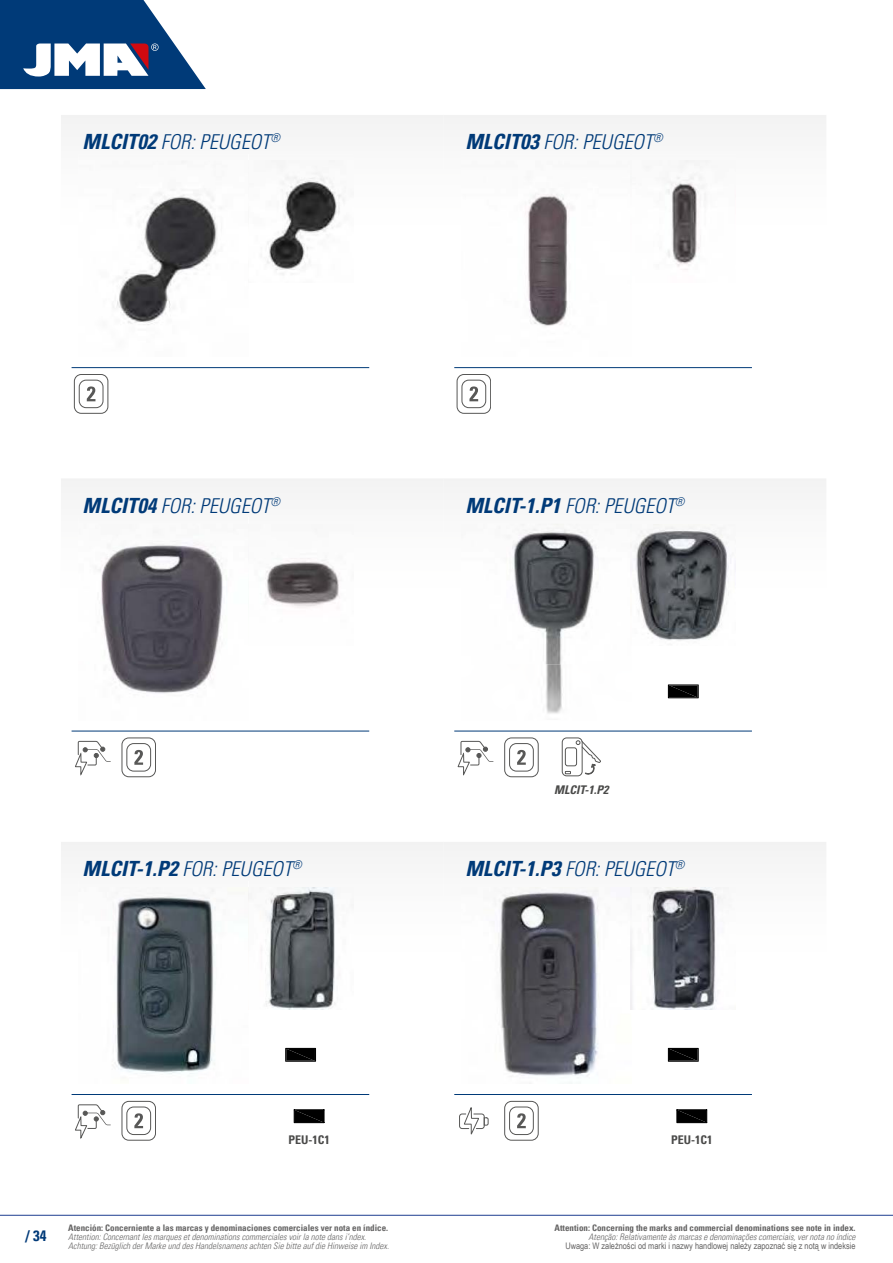
<style>
.page{position:relative;width:893px;height:1263px;background:#fff}
.page>*{position:absolute;margin:0;border:0;box-sizing:border-box;transform-origin:0 0}
.t1{font:italic 300 condensed 20.55px "Univers LT Std";color:#003a78}
.t2{font:700 condensed 15px "Univers LT Std";color:#003a78}
.t3{font:700 condensed 12px "Univers LT Std";color:#4a4a49}
.t4{font:italic 700 condensed 12px "Univers LT Std";color:#4a4a49}
.t5{font:italic 300 condensed 9px/9px "Univers LT Std";color:#646363}
.t6{font:700 condensed 9px "Univers LT Std";color:#646363}
.t7{font:9px "Arial Narrow";color:#646363}
.s1{font-weight:700;font-size:21px}
</style>
<div class="page">
<hr style="left:0;top:1215px;width:893px;height:1px;background:#1d3d90">
<svg style="left:0;top:0;width:206px;height:89px"></svg>
<img style="left:249px;top:161px;width:104px;height:121px">
<img style="left:78px;top:154px;width:170px;height:171px">
<img style="left:78px;top:160px;width:170px;height:141px">
<hr style="left:72px;top:367px;width:297px;height:1px;background:#003a78">
<div style="left:74px;top:374px;width:34px;height:40px;border:1px solid #575756;border-radius:7px"></div>
<div style="left:79px;top:380px;width:24px;height:28px;border:1px solid #575756;border-radius:7px"></div>
<svg style="left:87px;top:386px;width:8px;height:15px"></svg>
<img style="left:632px;top:161px;width:104px;height:121px">
<img style="left:461px;top:154px;width:170px;height:172px">
<img style="left:461px;top:160px;width:170px;height:141px">
<hr style="left:454px;top:367px;width:298px;height:1px;background:#003a78">
<div style="left:457px;top:374px;width:34px;height:40px;border:1px solid #575756;border-radius:7px"></div>
<div style="left:462px;top:380px;width:24px;height:28px;border:1px solid #575756;border-radius:7px"></div>
<svg style="left:469px;top:386px;width:9px;height:15px"></svg>
<img style="left:249px;top:524px;width:104px;height:98px">
<img style="left:78px;top:518px;width:170px;height:176px">
<img style="left:78px;top:524px;width:170px;height:140px">
<hr style="left:72px;top:731px;width:297px;height:1px;background:#003a78">
<svg style="left:75px;top:741px;width:36px;height:34px"></svg>
<div style="left:122px;top:737px;width:34px;height:40px;border:1px solid #575756;border-radius:7px"></div>
<div style="left:126px;top:743px;width:25px;height:28px;border:1px solid #575756;border-radius:7px"></div>
<svg style="left:134px;top:750px;width:9px;height:15px"></svg>
<img style="left:632px;top:524px;width:104px;height:122px">
<img style="left:461px;top:524px;width:170px;height:140px">
<svg style="left:546px;top:664px;width:153px;height:50px"></svg>
<hr style="left:454px;top:731px;width:298px;height:1px;background:#003a78">
<svg style="left:458px;top:741px;width:35px;height:34px"></svg>
<div style="left:504px;top:737px;width:35px;height:40px;border:1px solid #575756;border-radius:7px"></div>
<div style="left:509px;top:743px;width:25px;height:28px;border:1px solid #575756;border-radius:7px"></div>
<svg style="left:517px;top:750px;width:9px;height:15px"></svg>
<div style="left:562px;top:737px;width:20px;height:39px;border:1px solid #575756;border-radius:4px"></div>
<svg style="left:565px;top:740px;width:36px;height:34px"></svg>
<img style="left:249px;top:888px;width:104px;height:121px">
<img style="left:78px;top:881px;width:170px;height:193px">
<img style="left:78px;top:887px;width:170px;height:141px">
<svg style="left:285px;top:1047px;width:32px;height:15px"></svg>
<svg style="left:293px;top:1109px;width:32px;height:15px"></svg>
<hr style="left:72px;top:1094px;width:297px;height:1px;background:#003a78">
<svg style="left:75px;top:1104px;width:36px;height:34px"></svg>
<div style="left:122px;top:1101px;width:34px;height:39px;border:1px solid #575756;border-radius:7px"></div>
<div style="left:126px;top:1106px;width:25px;height:29px;border:1px solid #575756;border-radius:7px"></div>
<svg style="left:134px;top:1113px;width:9px;height:15px"></svg>
<img style="left:632px;top:888px;width:104px;height:121px">
<img style="left:461px;top:881px;width:170px;height:196px">
<img style="left:461px;top:887px;width:170px;height:141px">
<img style="left:631px;top:887px;width:1px;height:123px">
<svg style="left:667px;top:1047px;width:32px;height:15px"></svg>
<svg style="left:676px;top:1109px;width:32px;height:15px"></svg>
<hr style="left:454px;top:1094px;width:298px;height:1px;background:#003a78">
<svg style="left:459px;top:1107px;width:30px;height:28px"></svg>
<div style="left:504px;top:1101px;width:35px;height:39px;border:1px solid #575756;border-radius:7px"></div>
<div style="left:509px;top:1106px;width:25px;height:29px;border:1px solid #575756;border-radius:7px"></div>
<svg style="left:517px;top:1113px;width:9px;height:15px"></svg>
<h1 class="t1" style="left:83px;top:130px;width:199px"><span class="s1">MLCIT02</span> FOR: PEUGEOT<sup>®</sup></h1>
<h1 class="t1" style="left:465px;top:130px;width:199px"><span class="s1">MLCIT03</span> FOR: PEUGEOT<sup>®</sup></h1>
<h1 class="t1" style="left:83px;top:493px;width:199px"><span class="s1">MLCIT04</span> FOR: PEUGEOT<sup>®</sup></h1>
<h1 class="t1" style="left:465px;top:493px;width:221px"><span class="s1">MLCIT-1.P1</span> FOR: PEUGEOT<sup>®</sup></h1>
<h1 class="t1" style="left:83px;top:856px;width:221px"><span class="s1">MLCIT-1.P2</span> FOR: PEUGEOT<sup>®</sup></h1>
<h3 class="t4" style="left:554px;top:783px;width:56px">MLCIT-1.P2</h3>
<h1 class="t1" style="left:465px;top:856px;width:221px"><span class="s1">MLCIT-1.P3</span> FOR: PEUGEOT<sup>®</sup></h1>
<h3 class="t3" style="left:288px;top:1132px;width:43px">PEU-1C1</h3>
<h2 class="t2" style="left:26px;top:1227px;width:22px">/ 34</h2>
<p class="t6" style="left:68px;top:1222px;width:321px">Atención: Concerniente a las marcas y denominaciones comerciales ver nota en índice.</p>
<p class="t5" style="left:68px;top:1232px;width:322px">Attention: Concernant les marques et denominations commerciales voir la note dans i’ndex.<br>Achtung: Bezüglich der Marke und des Handelsnamens achten Sie bitte auf die Hinweise im Index.</p>
<h3 class="t3" style="left:671px;top:1132px;width:43px">PEU-1C1</h3>
<p class="t6" style="left:554px;top:1222px;width:302px">Attention: Concerning the marks and commercial denominations see note in index.</p>
<p class="t5" style="left:589px;top:1232px;width:268px">Atenção: Relativamente às marcas e denominações comerciais, ver nota no índice</p>
<p class="t7" style="left:565px;top:1239px;width:291px">Uwaga: W zależności od marki i nazwy handlowej należy zapoznać się z notą w indeksie</p>
</div>
